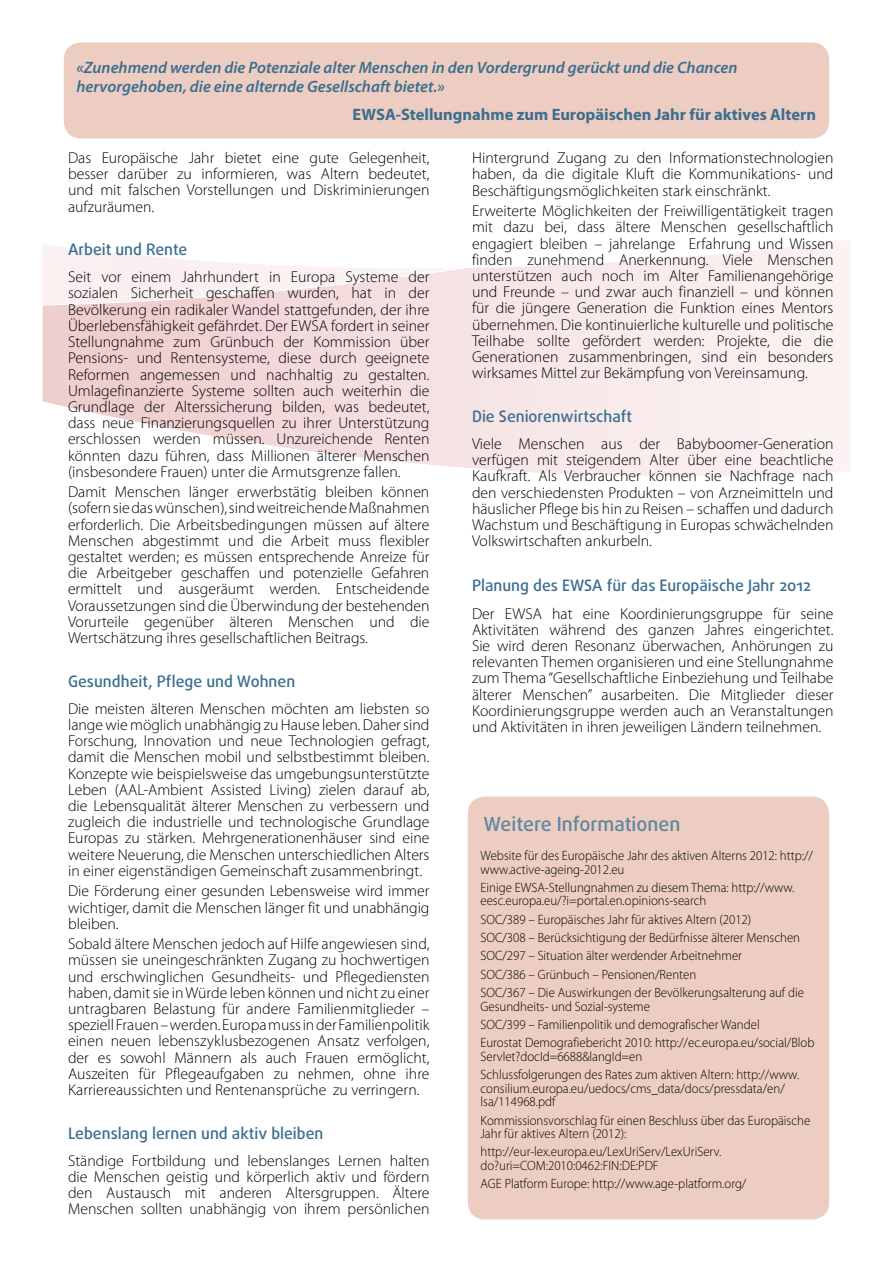
<style>
.page{position:relative;width:893px;height:1263px;background:#fff}
.page>*{position:absolute;margin:0;border:0;box-sizing:border-box;transform-origin:0 0}
.t1{font:500 19.5px "Daxline Pro";color:#5d87a1}
.t2{font:italic 600 16.5px/18.8px "Myriad Pro";color:#3b6e8f}
.t3{font:700 16.5px "Myriad Pro";color:#3b6e8f}
.t4{font:300 15.75px/16.2px "Myriad Pro";color:#000;text-align:justify}
.t5{font:500 15.75px "Daxline Pro";color:#3b6e8f}
.t6{font:300 13.5px/18.3px "Myriad Pro";color:#000;scale:.95 1}
</style>
<div class="page">
<svg style="left:263px;top:444px;width:587px;height:32px"></svg>
<svg style="left:43px;top:43px;width:807px;height:401px"></svg>
<div style="left:64px;top:43px;width:765px;height:95px;background:#edcdc1;border-radius:17px"></div>
<div style="left:468px;top:797px;width:361px;height:422px;background:#edcdc1;border-radius:17px"></div>
<p class="t2" style="left:77px;top:57px;width:663px">«Zunehmend werden die Potenziale alter Menschen in den Vordergrund gerückt und die Chancen hervorgehoben, die eine alternde Gesellschaft bietet.»</p>
<p class="t3" style="left:353px;top:103px;width:465px">EWSA-Stellungnahme zum Europäischen Jahr für aktives Altern</p>
<p class="t4" style="left:68px;top:149px;width:363px">Das Europäische Jahr bietet eine gute Gelegenheit, besser darüber zu informieren, was Altern bedeutet, und mit falschen Vorstellungen und Diskriminierungen aufzuräumen.</p>
<p class="t5" style="left:68px;top:239px;width:121px">Arbeit und Rente</p>
<p class="t4" style="left:68px;top:269px;width:363px">Seit vor einem Jahrhundert in Europa Systeme der sozialen Sicherheit geschaffen wurden, hat in der Bevölkerung ein radikaler Wandel stattgefunden, der ihre Überlebensfähigkeit gefährdet. Der EWSA fordert in seiner Stellungnahme zum Grünbuch der Kommission über Pensions- und Rentensysteme, diese durch geeignete Reformen angemessen und nachhaltig zu gestalten.<br>Umlagefinanzierte Systeme sollten auch weiterhin die Grundlage der Alterssicherung bilden, was bedeutet, dass neue Finanzierungsquellen zu ihrer Unterstützung erschlossen werden müssen. Unzureichende Renten könnten dazu führen, dass Millionen älterer Menschen (insbesondere Frauen) unter die Armutsgrenze fallen.</p>
<p class="t4" style="left:68px;top:484px;width:363px">Damit Menschen länger erwerbstätig bleiben können (sofern sie das wünschen), sind weitreichende Maßnahmen erforderlich. Die Arbeitsbedingungen müssen auf ältere Menschen abgestimmt und die Arbeit muss flexibler gestaltet werden; es müssen entsprechende Anreize für die Arbeitgeber geschaffen und potenzielle Gefahren ermittelt und ausgeräumt werden. Entscheidende Voraussetzungen sind die Überwindung der bestehenden Vorurteile gegenüber älteren Menschen und die Wertschätzung ihres gesellschaftlichen Beitrags.</p>
<p class="t5" style="left:68px;top:670px;width:229px">Gesundheit, Pflege und Wohnen</p>
<p class="t4" style="left:68px;top:700px;width:363px">Die meisten älteren Menschen möchten am liebsten so lange wie möglich unabhängig zu Hause leben. Daher sind Forschung, Innovation und neue Technologien gefragt, damit die Menschen mobil und selbstbestimmt bleiben.<br>Konzepte wie beispielsweise das umgebungsunterstützte Leben (AAL-Ambient Assisted Living) zielen darauf ab, die Lebensqualität älterer Menschen zu verbessern und zugleich die industrielle und technologische Grundlage Europas zu stärken. Mehrgenerationenhäuser sind eine weitere Neuerung, die Menschen unterschiedlichen Alters in einer eigenständigen Gemeinschaft zusammenbringt.</p>
<p class="t4" style="left:68px;top:883px;width:363px">Die Förderung einer gesunden Lebensweise wird immer wichtiger, damit die Menschen länger fit und unabhängig bleiben.</p>
<p class="t4" style="left:68px;top:936px;width:363px">Sobald ältere Menschen jedoch auf Hilfe angewiesen sind, müssen sie uneingeschränkten Zugang zu hochwertigen und erschwinglichen Gesundheits- und Pflegediensten haben, damit sie in Würde leben können und nicht zu einer untragbaren Belastung für andere Familienmitglieder – speziell Frauen – werden. Europa muss in der Familienpolitik einen neuen lebenszyklusbezogenen Ansatz verfolgen, der es sowohl Männern als auch Frauen ermöglicht, Auszeiten für Pflegeaufgaben zu nehmen, ohne ihre Karriereaussichten und Rentenansprüche zu verringern.</p>
<p class="t5" style="left:68px;top:1122px;width:257px">Lebenslang lernen und aktiv bleiben</p>
<p class="t4" style="left:68px;top:1152px;width:363px">Ständige Fortbildung und lebenslanges Lernen halten die Menschen geistig und körperlich aktiv und fördern den Austausch mit anderen Altersgruppen. Ältere Menschen sollten unabhängig von ihrem persönlichen</p>
<p class="t4" style="left:472px;top:150px;width:363px">Hintergrund Zugang zu den Informationstechnologien haben, da die digitale Kluft die Kommunikations- und Beschäftigungsmöglichkeiten stark einschränkt.</p>
<p class="t4" style="left:472px;top:203px;width:363px">Erweiterte Möglichkeiten der Freiwilligentätigkeit tragen mit dazu bei, dass ältere Menschen gesellschaftlich engagiert bleiben – jahrelange Erfahrung und Wissen finden zunehmend Anerkennung. Viele Menschen unterstützen auch noch im Alter Familienangehörige und Freunde – und zwar auch finanziell – und können für die jüngere Generation die Funktion eines Mentors übernehmen. Die kontinuierliche kulturelle und politische Teilhabe sollte gefördert werden: Projekte, die die Generationen zusammenbringen, sind ein besonders wirksames Mittel zur Bekämpfung von Vereinsamung.</p>
<p class="t5" style="left:472px;top:406px;width:161px">Die Seniorenwirtschaft</p>
<p class="t4" style="left:472px;top:435px;width:363px">Viele Menschen aus der Babyboomer-Generation verfügen mit steigendem Alter über eine beachtliche Kaufkraft. Als Verbraucher können sie Nachfrage nach den verschiedensten Produkten – von Arzneimitteln und häuslicher Pflege bis hin zu Reisen – schaffen und dadurch Wachstum und Beschäftigung in Europas schwächelnden Volkswirtschaften ankurbeln.</p>
<p class="t5" style="left:472px;top:575px;width:340px">Planung des EWSA für das Europäische Jahr 2012</p>
<p class="t4" style="left:472px;top:605px;width:363px">Der EWSA hat eine Koordinierungsgruppe für seine Aktivitäten während des ganzen Jahres eingerichtet.<br>Sie wird deren Resonanz überwachen, Anhörungen zu relevanten Themen organisieren und eine Stellungnahme zum Thema “Gesellschaftliche Einbeziehung und Teilhabe älterer Menschen” ausarbeiten. Die Mitglieder dieser Koordinierungsgruppe werden auch an Veranstaltungen und Aktivitäten in ihren jeweiligen Ländern teilnehmen.</p>
<p class="t1" style="left:483px;top:811px;width:199px">Weitere Informationen</p>
<p class="t6" style="left:480px;top:849px;width:351px;line-height:13.5px">Website für des Europäische Jahr des aktiven Alterns 2012: http:// www.active-ageing-2012.eu</p>
<p class="t6" style="left:480px;top:880px;width:332px;line-height:13.5px">Einige EWSA-Stellungnahmen zu diesem Thema: http://www. eesc.europa.eu/?i=portal.en.opinions-search</p>
<p class="t6" style="left:480px;top:910px;width:342px">SOC/389 – Europäisches Jahr für aktives Altern (2012)<br>SOC/308 – Berücksichtigung der Bedürfnisse älterer Menschen SOC/297 – Situation älter werdender Arbeitnehmer<br>SOC/386 – Grünbuch – Pensionen/Renten<br>SOC/367 – Die Auswirkungen der Bevölkerungsalterung auf die</p>
<p class="t6" style="left:480px;top:997px;width:353px">Gesundheits- und Sozial-systeme<br>SOC/399 – Familienpolitik und demografischer Wandel<br>Eurostat Demografiebericht 2010: http://ec.europa.eu/social/Blob</p>
<p class="t6" style="left:480px;top:1047px;width:337px">Servlet?docId=6688&amp;langId=en<br>Schlussfolgerungen des Rates zum aktiven Altern: http://www.</p>
<p class="t6" style="left:480px;top:1081px;width:322px;line-height:13.5px">consilium.europa.eu/uedocs/cms_data/docs/pressdata/en/ lsa/114968.pdf</p>
<p class="t6" style="left:480px;top:1113px;width:349px;line-height:13.5px">Kommissionsvorschlag für einen Beschluss über das Europäische<br>Jahr für aktives Altern (2012):</p>
<p class="t6" style="left:480px;top:1145px;width:255px;line-height:13.5px">http://eur-lex.europa.eu/LexUriServ/LexUriServ. do?uri=COM:2010:0462:FIN:DE:PDF</p>
<p class="t6" style="left:480px;top:1174px;width:281px">AGE Platform Europe: http://www.age-platform.org/</p>
</div>
